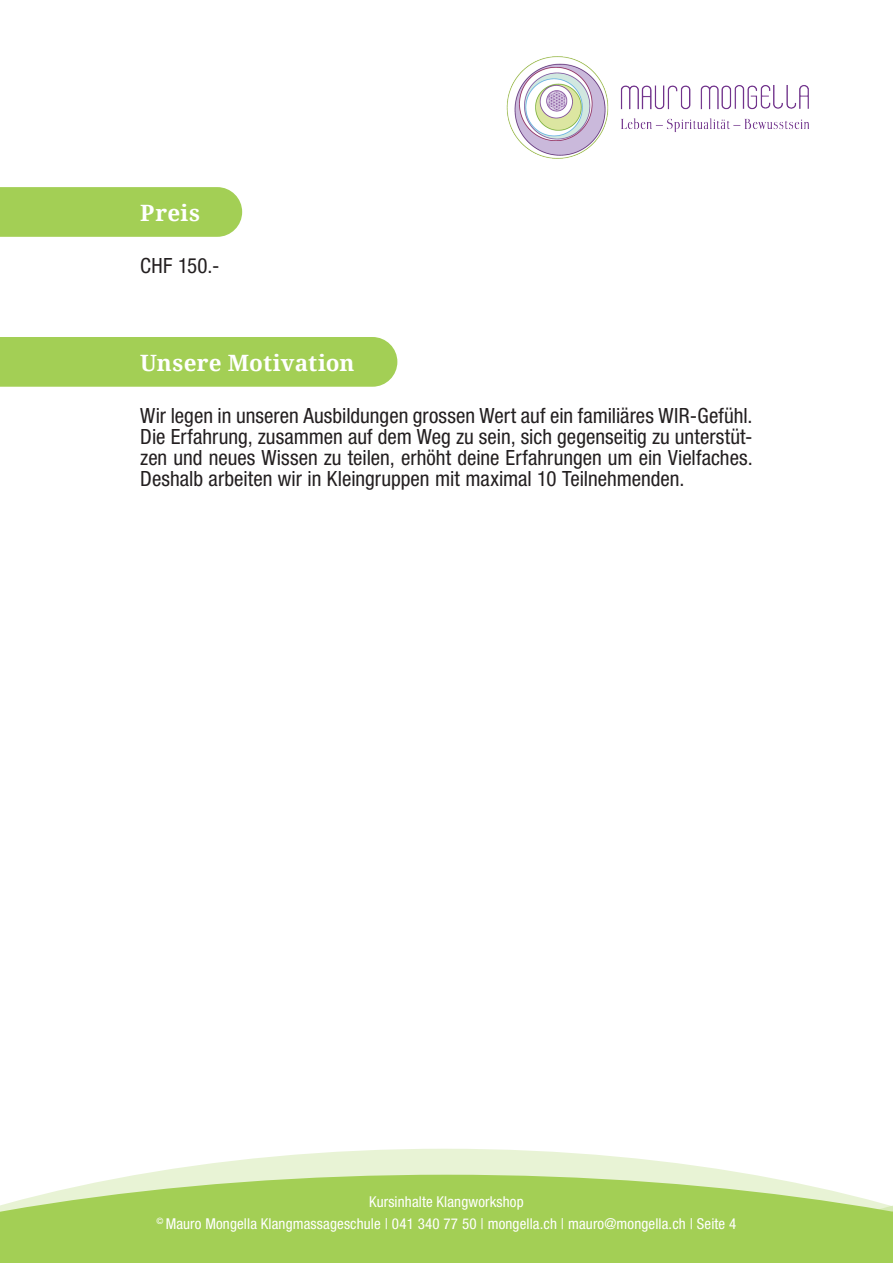
<style>
.page{position:relative;width:893px;height:1263px;background:#fff}
.page>*{position:absolute;margin:0;border:0;box-sizing:border-box;transform-origin:0 0}
.Titel{font:700 22.5px "Noto Serif";letter-spacing:.01em;color:#fff}
.Titel-2{font:condensed 21px/21px "Helvetica Neue LT Std";color:#231f20;text-align:justify}
.t1{font:condensed 15px "Helvetica Neue LT Std";letter-spacing:.01em;color:#fff}
</style>
<div class="page">
<svg style="left:0;top:1149px;width:893px;height:114px;fill:#a3cf55"></svg>
<img style="left:506px;top:56px;width:303px;height:103px">
<div style="left:0;top:337px;width:397px;height:50px;background:#a3cf55"></div>
<div style="left:0;top:187px;width:242px;height:50px;background:#a3cf55"></div>
<p class="Titel" style="left:140px;top:197px;width:61px">Preis</p>
<p class="Titel-2" style="left:140px;top:255px;width:81px">CHF 150.-</p>
<p class="Titel" style="left:140px;top:346px;width:216px">Unsere Motivation</p>
<p class="Titel-2" style="left:140px;top:405px;width:614px">Wir legen in unseren Ausbildungen grossen Wert auf ein familiäres WIR-Gefühl.<br>Die Erfahrung, zusammen auf dem Weg zu sein, sich gegenseitig zu unterstüt&shy;zen und neues Wissen zu teilen, erhöht deine Erfahrungen um ein Vielfaches.<br>Deshalb arbeiten wir in Kleingruppen mit maximal 10 Teilnehmenden.</p>
<p class="t1" style="left:369px;top:1193px;width:156px">Kursinhalte Klangworkshop</p>
<p class="t1" style="left:157px;top:1214px;width:581px"><sup>©</sup> Mauro Mongella Klangmassageschule | 041 340 77 50 | mongella.ch | mauro@mongella.ch | Seite 4</p>
</div>
